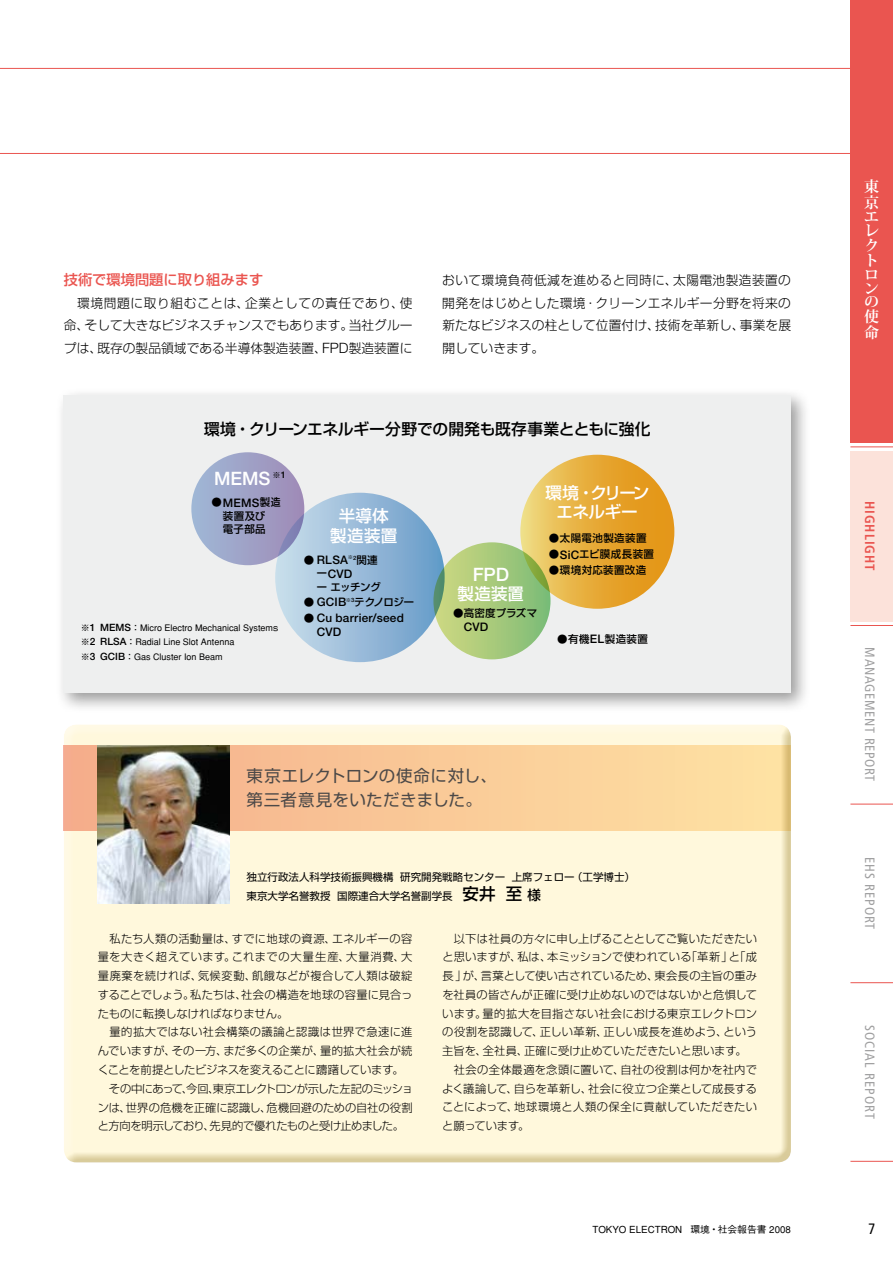
<style>
.page{position:relative;width:893px;height:1263px;background:#fff}
.page>*{position:absolute;margin:0;border:0;box-sizing:border-box;transform-origin:0 0}
.t1{font:500 18.45px "Helvetica Neue";letter-spacing:-.005em;color:#fff}
.t2{font:16.5px/24px "Shin Go";letter-spacing:.02em;color:#4c4948}
.t3{font:500 16.5px/19.5px "Shin Go";letter-spacing:-.035em;color:#fff;text-align:center}
.t4{font:500 16.5px/19.5px "Shin Go";letter-spacing:.01em;color:#fff;text-align:center}
.t5{font:500 15.75px "Shin Go";letter-spacing:-.015em;color:#000}
.t6{font:700 15px/14.5px "Koz Min Pro";color:#fff}
.t7{font:condensed 15px "Frutiger";color:#000}
.t8{font:500 14.25px "Shin Go";color:#ea5550}
.t9{font:condensed 13.5px "Frutiger";letter-spacing:.065em;color:#9f9fa0}
.t10{font:700 condensed 13.5px "Frutiger";letter-spacing:.075em;color:#ea5550}
.t11{font:300 12.75px/22.5px "Shin Go";letter-spacing:.005em;color:#000;text-align:justify}
.t12{font:500 11.7px/14.2px "Helvetica Neue";letter-spacing:.02em;color:#000}
.t13{font:300 11.25px/18.8px "Shin Go";letter-spacing:.005em;color:#000;text-align:justify}
.t14{font:300 11.25px "Shin Go";letter-spacing:-.055em;color:#000}
.t15{font:300 11.25px "Shin Go";letter-spacing:-.035em;color:#000}
.t16{font:300 11.25px "Shin Go";letter-spacing:-.03em;color:#000}
.t17{font:300 11.25px "Shin Go";letter-spacing:.035em;color:#000}
.t18{font:500 10.5px/13.5px "Shin Go";letter-spacing:.03em;color:#000}
.t19{font:10.5px/18.8px "Shin Go";color:#000}
.t20{font:500 10.5px "Shin Go";letter-spacing:.005em;color:#000}
.t21{font:500 9.75px "Gothic BBB";color:#000}
.t22{font:500 9px/14.5px "Gothic BBB";color:#000}
.t23{font:500 8.25px "Shin Go";color:#000}
.s1{font-family:"Helvetica Neue";font-size:14.25px}
.s2{font-family:"Helvetica Neue";font-size:9.3px}
.s3{font-family:"Shin Go";font-size:10.5px}
.s4{font-family:"Shin Go"}
.s5{font-family:"Helvetica Neue";font-size:10.05px}
.s6{font-family:"Helvetica Neue";font-size:11.7px}
.s7{font-weight:500;font-size:16.5px}
.s8{font-weight:500;font-size:13.5px}
</style>
<div class="page">
<div style="left:850px;top:0;width:43px;height:442px;background:#ea5550"></div>
<div style="left:850px;top:451px;width:43px;height:171px;background:#fce2da"></div>
<hr style="left:850px;top:446px;width:43px;height:1px;background:#ea5550">
<hr style="left:850px;top:625px;width:43px;height:1px;background:#ea5550">
<hr style="left:850px;top:804px;width:43px;height:1px;background:#ea5550">
<hr style="left:850px;top:982px;width:43px;height:1px;background:#ea5550">
<hr style="left:850px;top:1161px;width:43px;height:1px;background:#ea5550">
<hr style="left:0;top:68px;width:893px;height:1px;background:#ea5550">
<hr style="left:0;top:153px;width:893px;height:1px;background:#ea5550">
<div style="left:55px;top:387px;width:755px;height:326px;background:#000;opacity:.4"></div>
<div style="left:64px;top:395px;width:727px;height:298px;background:#eeefef"></div>
<div style="left:191px;top:452px;width:113px;height:113px;background:linear-gradient(to right,#a1b9d7,#9e8ab7);border-radius:50%"></div>
<div style="left:275px;top:493px;width:170px;height:169px;background:linear-gradient(to right,#c7d7e7,#6a9eca);border-radius:50%"></div>
<svg style="left:433px;top:542px;width:117px;height:117px;background:#a5c87b"></svg>
<svg style="left:520px;top:455px;width:154px;height:154px;background:#e5ad3c"></svg>
<div style="left:62px;top:721px;width:730px;height:443px;background:#fff8dc"></div>
<svg style="left:64px;top:746px;width:727px;height:85px;background:#f9cc98"></svg>
<img style="left:98px;top:746px;width:132px;height:157px">
<p class="t8" style="left:64px;top:270px;width:201px">技術で環境問題に取り組みます</p>
<p class="t11" style="left:64px;top:291px;width:350px;text-indent:13px">環境問題に取り組むことは、企業としての責任であり、使命、そして大きなビジネスチャンスでもあります。当社グループは、既存の製品領域である半導体製造装置、<span class="s1">FPD</span>製造装置に</p>
<p class="t11" style="left:442px;top:268px;width:350px">おいて環境負荷低減を進めると同時に、太陽電池製造装置の開発をはじめとした環境・クリーンエネルギー分野を将来の新たなビジネスの柱として位置付け、技術を革新し、事業を展開していきます。</p>
<h3 class="t5" style="left:204px;top:419px;width:448px">環境・クリーンエネルギー分野での開発も既存事業とともに強化</h3>
<h1 class="t1" style="left:214px;top:467px;width:58px">MEMS</h1>
<p class="t23" style="left:273px;top:469px;width:15px">※<span class="s2">1</span></p>
<p class="t12" style="left:211px;top:495px;width:71px"><span class="s3">●</span>MEMS<span class="s3">製造</span></p>
<p class="t18" style="left:223px;top:509px;width:44px">装置及び電子部品</p>
<h2 class="t4" style="left:330px;top:506px;width:69px">半導体製造装置</h2>
<p class="t12" style="left:304px;top:553px;width:46px"><span class="s3">●</span> RLSA</p>
<p class="t18" style="left:348px;top:552px;width:31px"><sup>※</sup><sup>2</sup>関連</p>
<p class="t12" style="left:317px;top:566px;width:37px"><span class="s3">ー</span>CVD</p>
<p class="t18" style="left:317px;top:579px;width:66px">ーエッチング</p>
<p class="t12" style="left:304px;top:595px;width:44px"><span class="s3">●</span> GCIB</p>
<p class="t18" style="left:346px;top:594px;width:70px"><sup>※</sup><sup>3</sup>テクノロジー</p>
<p class="t12" style="left:317px;top:610px;width:89px;text-indent:-13px"><span class="s3">●</span> Cu barrier/seed<br>CVD</p>
<p class="t22" style="left:81px;top:620px;width:198px"><span class="s4">※</span><span class="s5">1 MEMS</span><span class="s4">：</span>Micro Electro Mechanical Systems <span class="s4">※</span><span class="s5">2 RLSA</span><span class="s4">：</span>Radial Line Slot Antenna<br><span class="s4">※</span><span class="s5">3 GCIB</span><span class="s4">：</span>Gas Cluster Ion Beam</p>
<h1 class="t1" style="left:473px;top:563px;width:38px">FPD</h1>
<h2 class="t4" style="left:457px;top:583px;width:69px">製造装置</h2>
<p class="t20" style="left:453px;top:606px;width:86px">●高密度プラズマ</p>
<p class="t12" style="left:464px;top:620px;width:26px">CVD</p>
<h2 class="t3" style="left:545px;top:482px;width:105px">環境・クリーンエネルギー</h2>
<p class="t18" style="left:549px;top:531px;width:99px">●太陽電池製造装置</p>
<p class="t18" style="left:549px;top:547px;width:106px">●<span class="s6">SiC</span>エピ膜成長装置</p>
<p class="t18" style="left:549px;top:563px;width:99px">●環境対応装置改造</p>
<p class="t18" style="left:557px;top:632px;width:92px">●有機<span class="s6">EL</span>製造装置</p>
<h2 class="t2" style="left:247px;top:763px;width:252px">東京エレクトロンの使命に対し、第三者意見をいただきました。</h2>
<p class="t19" style="left:247px;top:867px;width:390px">独立行政法人科学技術振興機構 研究開発戦略センター 上席フェロー（工学博士）東京大学名誉教授 国際連合大学名誉副学長 <span class="s7">安井 至</span><span class="s8">様</span></p>
<p class="t13" style="left:98px;top:929px;width:316px;text-indent:12px">私たち人類の活動量は、すでに地球の資源、エネルギーの容量を大きく超えています。これまでの大量生産、大量消費、大量廃棄を続ければ、気候変動、飢餓などが複合して人類は破綻することでしょう。私たちは、社会の構造を地球の容量に見合ったものに転換しなければなりません。</p>
<p class="t17" style="left:109px;top:1025px;width:304px">量的拡大ではない社会構築の議論と認識は世界で急速に進</p>
<p class="t13" style="left:98px;top:1041px;width:316px">んでいますが、その一方、まだ多くの企業が、量的拡大社会が続</p>
<p class="t16" style="left:98px;top:1062px;width:307px">くことを前提としたビジネスを変えることに躊躇しています。</p>
<p class="t14" style="left:109px;top:1081px;width:305px">その中にあって、今回、東京エレクトロンが示した左記のミッショ</p>
<p class="t13" style="left:98px;top:1097px;width:316px">ンは、世界の危機を正確に認識し、危機回避のための自社の役割</p>
<p class="t15" style="left:98px;top:1119px;width:308px">と方向を明示しており、先見的で優れたものと受け止めました。</p>
<p class="t13" style="left:454px;top:929px;width:305px">以下は社員の方々に申し上げることとしてご覧いただきたい</p>
<p class="t13" style="left:442px;top:947px;width:316px">と思いますが、私は、本ミッションで使われている「革新」と「成</p>
<p class="t13" style="left:442px;top:966px;width:316px">長」が、言葉として使い古されているため、東会長の主旨の重み</p>
<p class="t13" style="left:442px;top:985px;width:316px">を社員の皆さんが正確に受け止めないのではないかと危惧して</p>
<p class="t13" style="left:442px;top:1004px;width:316px">います。量的拡大を目指さない社会における東京エレクトロン</p>
<p class="t13" style="left:442px;top:1022px;width:316px">の役割を認識して、正しい革新、正しい成長を進めよう、という</p>
<p class="t13" style="left:442px;top:1041px;width:306px">主旨を、全社員、正確に受け止めていただきたいと思います。</p>
<p class="t13" style="left:454px;top:1060px;width:305px">社会の全体最適を念頭に置いて、自社の役割は何かを社内で</p>
<p class="t13" style="left:442px;top:1079px;width:316px">よく議論して、自らを革新し、社会に役立つ企業として成長する</p>
<p class="t13" style="left:442px;top:1097px;width:316px">ことによって、地球環境と人類の保全に貢献していただきたい</p>
<p class="t13" style="left:442px;top:1116px;width:89px">と願っています。</p>
<p class="t21" style="left:377px;top:1070px;width:200px">TOKYO ELECTRON 環境・社会報告書 2008</p>
<p class="t21" style="left:592px;top:1223px;width:200px">TOKYO ELECTRON 環境・社会報告書 2008</p>
<h3 class="t6" style="left:864px;top:178px;width:16px;line-height:15.8px">東京</h3>
<h3 class="t6" style="left:864px;top:208px;width:16px">エレクトロンの使命</h3>
<p class="t10" style="left:878px;top:501px;width:72px;rotate:90deg">HIGHLIGHT</p>
<p class="t9" style="left:878px;top:647px;width:134px;rotate:90deg">MANAGEMENT Report</p>
<p class="t9" style="left:878px;top:856px;width:73px;rotate:90deg">EHS Report</p>
<p class="t9" style="left:878px;top:1025px;width:94px;rotate:90deg">SOCIAL Report</p>
<h3 class="t7" style="left:868px;top:1220px;width:9px">7</h3>
</div>
